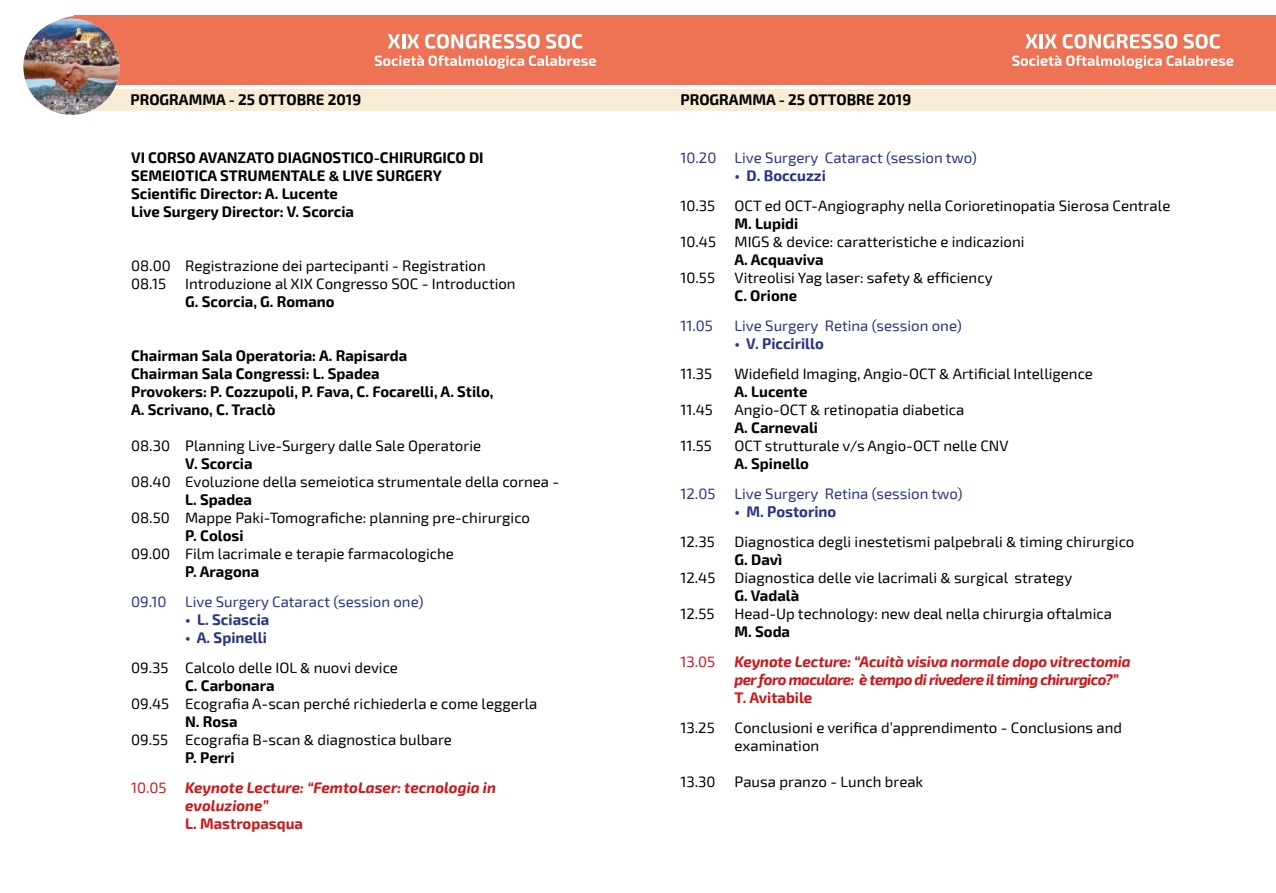
<style>
.page{position:relative;width:1276px;height:893px;background:#fff}
.page>*{position:absolute;margin:0;border:0;box-sizing:border-box;transform-origin:0 0}
.t1{font:15px/18px "Exo 2";color:#000}
.t2{font:700 15px/18px "Exo 2";color:#000}
.t3{font:italic 700 15px/18px "Exo 2";letter-spacing:-.01em;color:#cd171a}
.t4{font:15px "Exo 2";color:#283583}
.t5{font:700 15px "Exo 2";color:#283583}
.t6{font:700 15px "Exo 2";color:#cd171a}
.t7{font:15px "Exo 2";color:#cd171a}
.s1{font-family:"Calibri"}
.s2{font-weight:700;color:#283583}
.s3{font-weight:400;font-style:normal}
.s4{font-weight:700}
</style>
<div class="page">
<svg style="left:31px;top:16px;width:85px;height:73px"></svg>
<div style="left:75px;top:16px;width:1201px;height:69px;background:#ee7355"></div>
<div style="left:80px;top:89px;width:1196px;height:21px;background:#f9ecd4"></div>
<img style="left:23px;top:19px;width:96px;height:96px;border-radius:48px">
<svg style="left:388px;top:34px;width:12px;height:14px"></svg>
<hr style="left:402px;top:34px;width:3px;height:14px;background:#fff">
<svg style="left:407px;top:34px;width:12px;height:14px"></svg>
<svg style="left:425px;top:34px;width:115px;height:15px"></svg>
<svg style="left:546px;top:34px;width:36px;height:15px"></svg>
<svg style="left:375px;top:55px;width:221px;height:14px"></svg>
<svg style="left:1025px;top:34px;width:13px;height:14px"></svg>
<hr style="left:1039px;top:34px;width:3px;height:14px;background:#fff">
<svg style="left:1044px;top:34px;width:133px;height:15px"></svg>
<svg style="left:1183px;top:34px;width:37px;height:15px"></svg>
<svg style="left:1012px;top:55px;width:221px;height:14px"></svg>
<p class="t2" style="left:131px;top:91px;width:232px">PROGRAMMA - 25 OTTOBRE 2019</p>
<p class="t2" style="left:680px;top:91px;width:232px">PROGRAMMA - 25 OTTOBRE 2019</p>
<p class="t2" style="left:131px;top:149px;width:354px">VI CORSO AVANZATO DIAGNOSTICO-CHIRURGICO DI SEMEIOTICA STRUMENTALE <span class="s1">&amp;</span> LIVE SURGERY Scientific Director: A. Lucente<br>Live Surgery Director: V. Scorcia</p>
<p class="t1" style="left:131px;top:257px;width:356px">08.00 Registrazione dei partecipanti - Registration<br>08.15</p>
<p class="t1" style="left:185px;top:275px;width:332px">Introduzione al XIX Congresso SOC - Introduction</p>
<p class="t2" style="left:185px;top:293px;width:151px">G. Scorcia, G. Romano</p>
<p class="t2" style="left:131px;top:347px;width:364px">Chairman Sala Operatoria: A. Rapisarda<br>Chairman Sala Congressi: L. Spadea<br>Provokers: P. Cozzupoli, P. Fava, C. Focarelli, A. Stilo, A. Scrivano, C. Traclò</p>
<p class="t1" style="left:131px;top:437px;width:351px">08.30 Planning Live-Surgery dalle Sale Operatorie</p>
<p class="t2" style="left:185px;top:455px;width:69px">V. Scorcia</p>
<p class="t1" style="left:131px;top:473px;width:429px">08.40 Evoluzione della semeiotica strumentale della cornea -</p>
<p class="t2" style="left:185px;top:491px;width:68px">L. Spadea</p>
<p class="t1" style="left:131px;top:509px;width:400px">08.50 Mappe Paki-Tomografiche: planning pre-chirurgico</p>
<p class="t2" style="left:185px;top:527px;width:60px">P. Colosi</p>
<p class="t1" style="left:131px;top:545px;width:324px">09.00 Film lacrimale e terapie farmacologiche</p>
<p class="t2" style="left:185px;top:563px;width:76px">P. Aragona</p>
<p class="t4" style="left:131px;top:592px;width:294px">09.10 Live Surgery Cataract (session one)</p>
<p class="t5" style="left:185px;top:610px;width:86px">• L. Sciascia</p>
<p class="t1" style="left:131px;top:623px;width:268px;line-height:30px;text-indent:54px"><span class="s2">• A. Spinelli<br></span>09.35 Calcolo delle IOL <span class="s1">&amp;</span> nuovi device</p>
<p class="t2" style="left:185px;top:677px;width:91px">C. Carbonara</p>
<p class="t1" style="left:131px;top:695px;width:408px">09.45 Ecografia A-scan perché richiederla e come leggerla</p>
<p class="t2" style="left:185px;top:713px;width:54px">N. Rosa</p>
<p class="t1" style="left:131px;top:731px;width:322px">09.55 Ecografia B-scan <span class="s1">&amp;</span> diagnostica bulbare</p>
<p class="t2" style="left:185px;top:749px;width:51px">P. Perri</p>
<p class="t3" style="left:185px;top:779px;width:312px;text-indent:-54px"><span class="s3">10.05</span> Keynote Lecture: “FemtoLaser: tecnologia in evoluzione”</p>
<p class="t6" style="left:185px;top:814px;width:119px">L. Mastropasqua</p>
<p class="t4" style="left:680px;top:148px;width:298px">10.20 Live Surgery Cataract (session two)</p>
<p class="t5" style="left:734px;top:166px;width:93px">• D. Boccuzzi</p>
<p class="t1" style="left:680px;top:197px;width:36px">10.35</p>
<p class="t1" style="left:734px;top:197px;width:437px">OCT ed OCT-Angiography nella Corioretinopatia Sierosa Centrale</p>
<p class="t2" style="left:734px;top:215px;width:65px">M. Lupidi</p>
<p class="t1" style="left:680px;top:233px;width:345px">10.45 MIGS <span class="s1">&amp;</span> device: caratteristiche e indicazioni</p>
<p class="t2" style="left:734px;top:251px;width:91px">A. Acquaviva</p>
<p class="t1" style="left:680px;top:269px;width:36px">10.55</p>
<p class="t1" style="left:734px;top:269px;width:260px">Vitreolisi Yag laser: safety <span class="s1">&amp;</span> efficiency<br><span class="s4">C. Orione</span></p>
<p class="t4" style="left:680px;top:316px;width:34px">11.05</p>
<p class="t4" style="left:734px;top:316px;width:229px">Live Surgery Retina (session one)</p>
<p class="t5" style="left:734px;top:334px;width:91px">• V. Piccirillo</p>
<p class="t1" style="left:680px;top:365px;width:33px">11.35</p>
<p class="t1" style="left:734px;top:365px;width:360px">Widefield Imaging, Angio-OCT <span class="s1">&amp;</span> Artificial Intelligence<br><span class="s4">A. Lucente</span></p>
<p class="t1" style="left:680px;top:401px;width:34px">11.45</p>
<p class="t1" style="left:734px;top:401px;width:231px">Angio-OCT <span class="s1">&amp;</span> retinopatia diabetica<br><span class="s4">A. Carnevali</span></p>
<p class="t1" style="left:680px;top:437px;width:33px">11.55</p>
<p class="t1" style="left:734px;top:437px;width:276px">OCT strutturale v/s Angio-OCT nelle CNV</p>
<p class="t2" style="left:734px;top:455px;width:76px">A. Spinello</p>
<p class="t4" style="left:680px;top:484px;width:36px">12.05</p>
<p class="t4" style="left:734px;top:484px;width:229px">Live Surgery Retina (session two)</p>
<p class="t5" style="left:734px;top:502px;width:103px">• M. Postorino</p>
<p class="t1" style="left:680px;top:533px;width:36px">12.35</p>
<p class="t1" style="left:734px;top:533px;width:401px">Diagnostica degli inestetismi palpebrali <span class="s1">&amp;</span> timing chirurgico<br><span class="s4">G. Davì</span></p>
<p class="t1" style="left:680px;top:569px;width:36px">12.45</p>
<p class="t1" style="left:734px;top:569px;width:339px">Diagnostica delle vie lacrimali <span class="s1">&amp;</span> surgical strategy<br><span class="s4">G. Vadalà</span></p>
<p class="t1" style="left:680px;top:605px;width:35px">12.55</p>
<p class="t1" style="left:734px;top:605px;width:379px">Head-Up technology: new deal nella chirurgia oftalmica</p>
<p class="t2" style="left:734px;top:623px;width:57px">M. Soda</p>
<p class="t7" style="left:680px;top:652px;width:36px">13.05</p>
<p class="t3" style="left:734px;top:653px;width:397px">Keynote Lecture: “Acuità visiva normale dopo vitrectomia per foro maculare: è tempo di rivedere il timing chirurgico?”</p>
<p class="t6" style="left:734px;top:688px;width:79px">T. Avitabile</p>
<p class="t1" style="left:680px;top:719px;width:36px">13.25</p>
<p class="t1" style="left:734px;top:719px;width:389px">Conclusioni e verifica d’apprendimento - Conclusions and examination</p>
<p class="t1" style="left:680px;top:773px;width:37px">13.30</p>
<p class="t1" style="left:734px;top:773px;width:190px">Pausa pranzo - Lunch break</p>
</div>
